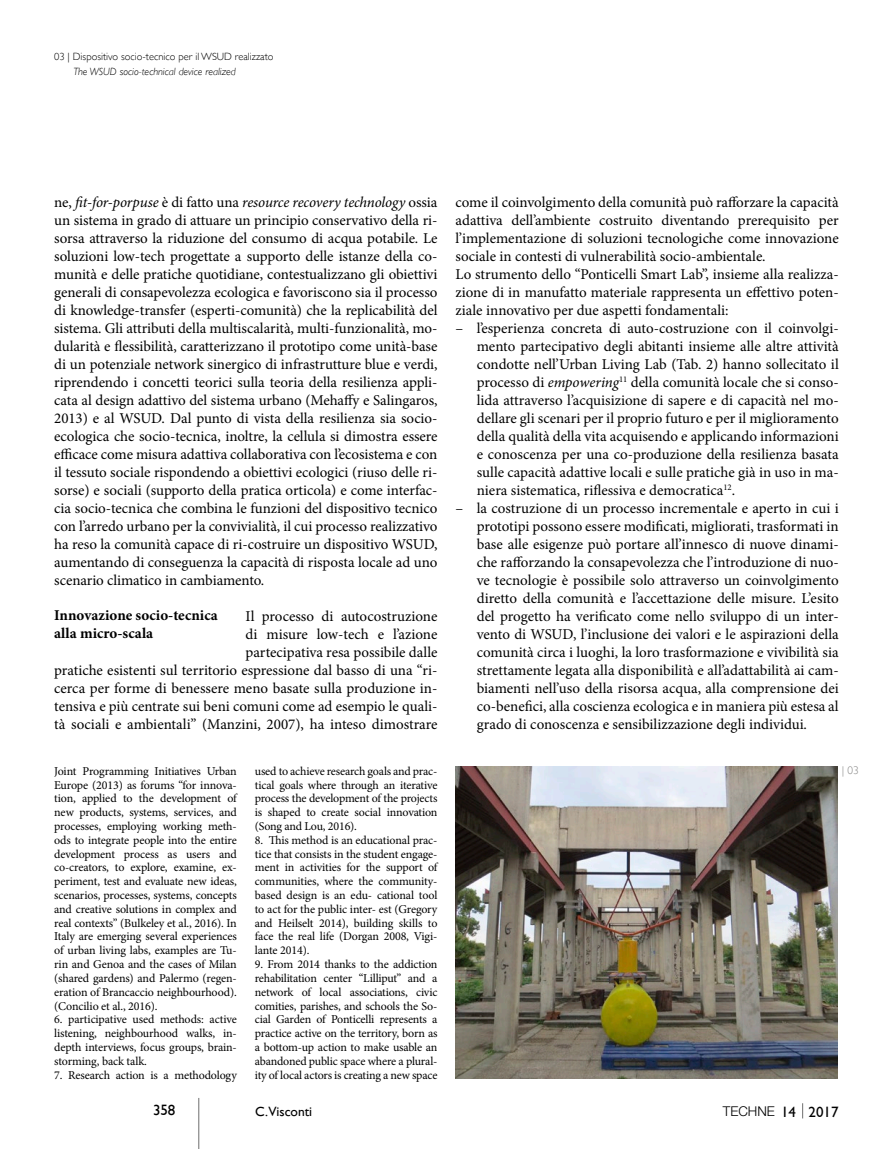
<style>
.page{position:relative;width:893px;height:1149px;background:#fff}
.page>*{position:absolute;margin:0;border:0;box-sizing:border-box;transform-origin:0 0}
.t1{font:15px/18px "Minion Pro";color:#000;text-align:justify}
.t2{font:700 15px/18px "Minion Pro";color:#000}
.t3{font:15px "Gill Sans";color:#000}
.t4{font:300 13.5px "Helvetica Neue";color:#000}
.t5{font:13.5px "Gill Sans";color:#000}
.t6{font:12px/13.8px "Minion Pro";letter-spacing:-.015em;color:#000;text-align:justify}
.t7{font:300 11.25px "Gill Sans";color:#878786}
.t8{font:300 10.5px "Gill Sans";color:#000}
.t9{font:italic 300 10.5px "Gill Sans";color:#000}
.s1{font-style:italic}
.s2{font-family:"Gill Sans";font-weight:400;font-size:15px}
</style>
<div class="page">
<svg style="left:802px;top:1103px;width:1px;height:15px"></svg>
<hr style="left:198px;top:1097px;width:1px;height:51px;background:#6e6e6e">
<img style="left:455px;top:766px;width:383px;height:311px">
<p class="t8" style="left:54px;top:49px;width:221px">03 | Dispositivo socio-tecnico per il WSUD realizzato</p>
<p class="t9" style="left:73px;top:66px;width:164px">The WSUD socio-technical device realized</p>
<p class="t1" style="left:54px;top:193px;width:385px">ne, <span class="s1">fit-for-porpuse</span> è di fatto una <span class="s1">resource recovery technology</span> ossia un sistema in grado di attuare un principio conservativo della ri&shy;sorsa attraverso la riduzione del consumo di acqua potabile. Le soluzioni low-tech progettate a supporto delle istanze della co&shy;munità e delle pratiche quotidiane, contestualizzano gli obiettivi generali di consapevolezza ecologica e favoriscono sia il processo di knowledge-transfer (esperti-comunità) che la replicabilità del sistema. Gli attributi della multiscalarità, multi-funzionalità, mo&shy;dularità e flessibilità, caratterizzano il prototipo come unità-base di un potenziale network sinergico di infrastrutture blue e verdi, riprendendo i concetti teorici sulla teoria della resilienza appli&shy;cata al design adattivo del sistema urbano (Mehaffy e Salingaros, 2013) e al WSUD. Dal punto di vista della resilienza sia socio&shy;ecologica che socio-tecnica, inoltre, la cellula si dimostra essere efficace come misura adattiva collaborativa con l’ecosistema e con il tessuto sociale rispondendo a obiettivi ecologici (riuso delle ri&shy;sorse) e sociali (supporto della pratica orticola) e come interfac&shy;cia socio-tecnica che combina le funzioni del dispositivo tecnico con l’arredo urbano per la convivialità, il cui processo realizzativo ha reso la comunità capace di ri-costruire un dispositivo WSUD, aumentando di conseguenza la capacità di risposta locale ad uno scenario climatico in cambiamento.</p>
<p class="t2" style="left:54px;top:606px;width:165px">Innovazione socio-tecnica alla micro-scala</p>
<p class="t1" style="left:54px;top:607px;width:385px;text-align:right">Il processo di autocostruzione<br>di misure low-tech e l’azione<br>partecipativa resa possibile dalle<br>pratiche esistenti sul territorio espressione dal basso di una “ri&shy;cerca per forme di benessere meno basate sulla produzione in&shy;tensiva e più centrate sui beni comuni come ad esempio le quali&shy;tà sociali e ambientali” (Manzini, 2007), ha inteso dimostrare</p>
<p class="t6" style="left:54px;top:763px;width:184px">Joint Programming Initiatives Urban Europe (2013) as forums “for innova&shy;tion, applied to the development of new products, systems, services, and processes, employing working meth&shy;ods to integrate people into the entire development process as users and co-creators, to explore, examine, ex&shy;periment, test and evaluate new ideas, scenarios, processes, systems, concepts and creative solutions in complex and real contexts” (Bulkeley et al., 2016). In Italy are emerging several experiences of urban living labs, examples are Tu&shy;rin and Genoa and the cases of Milan (shared gardens) and Palermo (regen&shy;eration of Brancaccio neighbourhood). (Concilio et al., 2016).</p>
<p class="t6" style="left:54px;top:1012px;width:184px">6. participative used methods: active listening, neighbourhood walks, in&shy;depth interviews, focus groups, brain&shy;storming, back talk.</p>
<p class="t6" style="left:54px;top:1067px;width:184px">7. Research action is a methodology</p>
<p class="t6" style="left:255px;top:763px;width:184px">used to achieve research goals and prac&shy;tical goals where through an iterative process the development of the projects is shaped to create social innovation (Song and Lou, 2016).</p>
<p class="t6" style="left:255px;top:832px;width:184px">8. This method is an educational prac&shy;tice that consists in the student engage&shy;ment in activities for the support of communities, where the community&shy;based design is an edu- cational tool to act for the public inter- est (Gregory and Heilselt 2014), building skills to face the real life (Dorgan 2008, Vigi&shy;lante 2014).</p>
<p class="t6" style="left:255px;top:957px;width:184px">9. From 2014 thanks to the addiction rehabilitation center “Lilliput” and a network of local associations, civic comities, parishes, and schools the So&shy;cial Garden of Ponticelli represents a practice active on the territory, born as a bottom-up action to make usable an abandoned public space where a plural&shy;ity of local actors is creating a new space</p>
<p class="t1" style="left:455px;top:193px;width:385px;text-align:left">come il coinvolgimento della comunità può rafforzare la capacità adattiva dell’ambiente costruito diventando prerequisito per l’implementazione di soluzioni tecnologiche come innovazione sociale in contesti di vulnerabilità socio-ambientale.<br>Lo strumento dello “Ponticelli Smart Lab”, insieme alla realizza&shy;zione di in manufatto materiale rappresenta un effettivo poten&shy;ziale innovativo per due aspetti fondamentali:</p>
<p class="t1" style="left:477px;top:319px;width:364px;text-indent:-21px">– l’esperienza concreta di auto-costruzione con il coinvolgi&shy;mento partecipativo degli abitanti insieme alle altre attività condotte nell’Urban Living Lab (Tab. 2) hanno sollecitato il processo di <span class="s1">empowering</span><sup>11</sup> della comunità locale che si conso&shy;lida attraverso l’acquisizione di sapere e di capacità nel mo&shy;dellare gli scenari per il proprio futuro e per il miglioramento della qualità della vita acquisendo e applicando informazioni e conoscenza per una co-produzione della resilienza basata sulle capacità adattive locali e sulle pratiche già in uso in ma&shy;niera sistematica, riflessiva e democratica<sup>12</sup>.</p>
<p class="t1" style="left:477px;top:499px;width:364px;text-indent:-21px">– la costruzione di un processo incrementale e aperto in cui i prototipi possono essere modificati, migliorati, trasformati in base alle esigenze può portare all’innesco di nuove dinami&shy;che rafforzando la consapevolezza che l’introduzione di nuo&shy;ve tecnologie è possibile solo attraverso un coinvolgimento diretto della comunità e l’accettazione delle misure. L’esito del progetto ha verificato come nello sviluppo di un inter&shy;vento di WSUD, l’inclusione dei valori e le aspirazioni della comunità circa i luoghi, la loro trasformazione e vivibilità sia strettamente legata alla disponibilità e all’adattabilità ai cam&shy;biamenti nell’uso della risorsa acqua, alla comprensione dei co-benefici, alla coscienza ecologica e in maniera più estesa al grado di conoscenza e sensibilizzazione degli individui.</p>
<p class="t7" style="left:842px;top:761px;width:18px">| 03</p>
<p class="t3" style="left:153px;top:1100px;width:24px">358</p>
<p class="t5" style="left:255px;top:1102px;width:59px">C.Visconti</p>
<p class="t4" style="left:723px;top:1102px;width:117px">TECHNE <span class="s2">14 2017</span></p>
</div>
